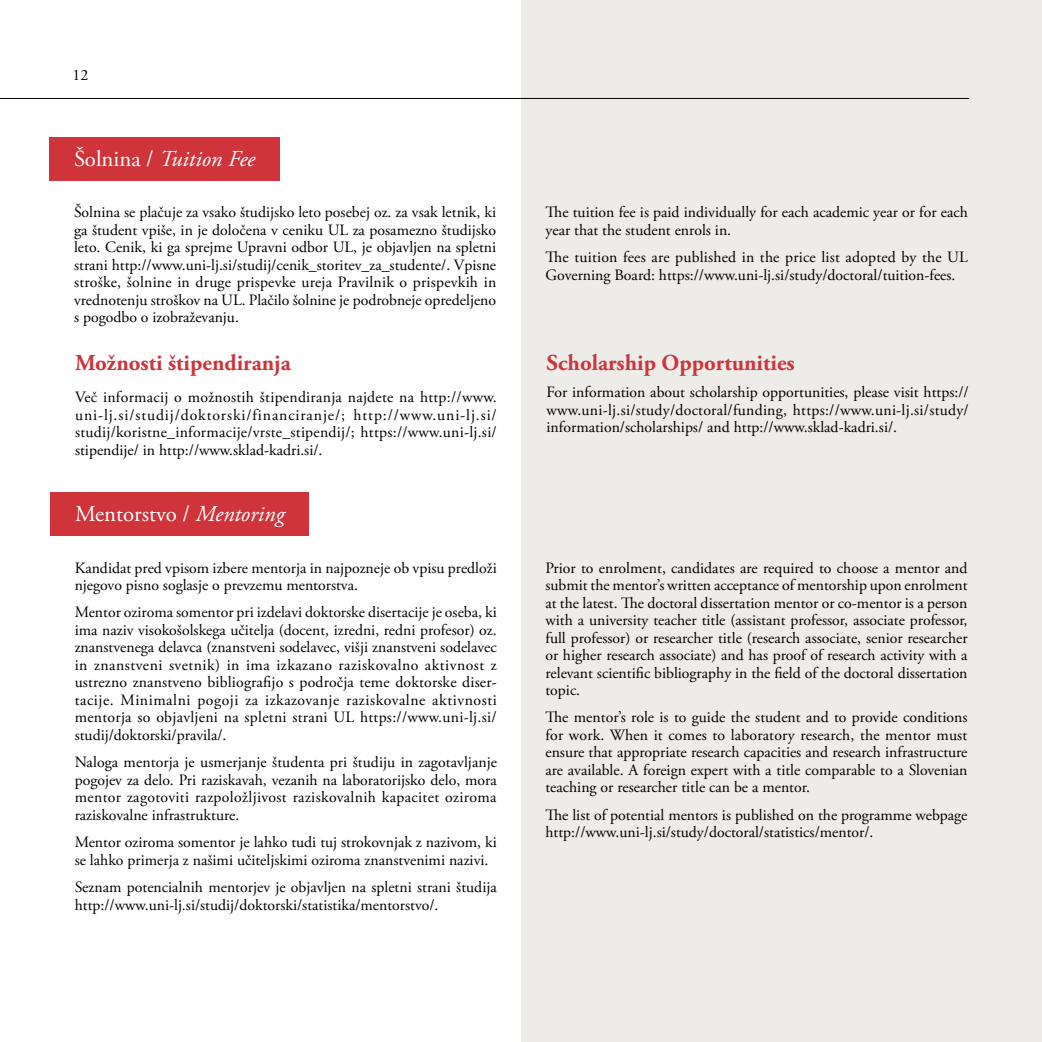
<style>
.page{position:relative;width:1042px;height:1042px;background:#fff}
.page>*{position:absolute;margin:0;border:0;box-sizing:border-box;transform-origin:0 0}
.t1{font:700 22.75px "Adobe Garamond Pro";color:#ce343a}
.t2{font:22.75px "Adobe Garamond Pro";color:#fff}
.t3{font:italic 22.75px "Adobe Garamond Pro";color:#fff}
.t4{font:15.75px/17.5px "Adobe Garamond Pro";color:#000;text-align:justify}
.s1{font-style:normal}
.s2{font-style:italic}
</style>
<div class="page">
<div style="left:521px;top:0;width:521px;height:1042px;background:#edece8"></div>
<hr style="left:0;top:98px;width:969px;height:1px;background:#000">
<div style="left:49px;top:137px;width:231px;height:43px;background:#ce343a"></div>
<div style="left:50px;top:492px;width:259px;height:44px;background:#ce343a"></div>
<p class="t4" style="left:72px;top:67px;width:17px">12</p>
<h1 class="t3" style="left:74px;top:145px;width:182px"><span class="s1">Šolnina /</span> Tuition Fee</h1>
<p class="t4" style="left:74px;top:204px;width:424px">Šolnina se plačuje za vsako študijsko leto posebej oz. za vsak letnik, ki ga študent vpiše, in je določena v ceniku UL za posamezno študijsko leto. Cenik, ki ga sprejme Upravni odbor UL, je objavljen na spletni strani http://www.uni-lj.si/studij/cenik_storitev_za_studente/. Vpisne stroške, šolnine in druge prispevke ureja Pravilnik o prispevkih in vrednotenju stroškov na UL. Plačilo šolnine je podrobneje opredeljeno s pogodbo o izobraževanju.</p>
<p class="t4" style="left:546px;top:204px;width:424px">The tuition fee is paid individually for each academic year or for each year that the student enrols in.</p>
<p class="t4" style="left:546px;top:249px;width:424px">The tuition fees are published in the price list adopted by the UL<br>Governing Board: https://www.uni-lj.si/study/doctoral/tuition-fees.</p>
<h1 class="t1" style="left:75px;top:349px;width:217px">Možnosti štipendiranja</h1>
<p class="t4" style="left:75px;top:389px;width:423px">Več informacij o možnostih štipendiranja najdete na http://www. uni-lj.si/studij/doktorski/financiranje/; http://www.uni-lj.si/ studij/koristne_informacije/vrste_stipendij/; https://www.uni-lj.si/ stipendije/ in http://www.sklad-kadri.si/.</p>
<h1 class="t2" style="left:75px;top:500px;width:211px">Mentorstvo / <span class="s2">Mentoring</span></h1>
<p class="t4" style="left:75px;top:559px;width:423px">Kandidat pred vpisom izbere mentorja in najpozneje ob vpisu predloži njegovo pisno soglasje o prevzemu mentorstva.</p>
<p class="t4" style="left:75px;top:604px;width:424px">Mentor oziroma somentor pri izdelavi doktorske disertacije je oseba, ki ima naziv visokošolskega učitelja (docent, izredni, redni profesor) oz. znanstvenega delavca (znanstveni sodelavec, višji znanstveni sodelavec in znanstveni svetnik) in ima izkazano raziskovalno aktivnost z ustrezno znanstveno bibliografijo s področja teme doktorske diser&shy;tacije. Minimalni pogoji za izkazovanje raziskovalne aktivnosti mentorja so objavljeni na spletni strani UL https://www.uni-lj.si/ studij/doktorski/pravila/.</p>
<p class="t4" style="left:75px;top:754px;width:424px">Naloga mentorja je usmerjanje študenta pri študiju in zagotavljanje pogojev za delo. Pri raziskavah, vezanih na laboratorijsko delo, mora mentor zagotoviti razpoložljivost raziskovalnih kapacitet oziroma raziskovalne infrastrukture.</p>
<p class="t4" style="left:75px;top:834px;width:424px">Mentor oziroma somentor je lahko tudi tuj strokovnjak z nazivom, ki se lahko primerja z našimi učiteljskimi oziroma znanstvenimi nazivi.</p>
<p class="t4" style="left:75px;top:879px;width:423px">Seznam potencialnih mentorjev je objavljen na spletni strani študija http://www.uni-lj.si/studij/doktorski/statistika/mentorstvo/.</p>
<h1 class="t1" style="left:546px;top:349px;width:250px">Scholarship Opportunities</h1>
<p class="t4" style="left:546px;top:384px;width:424px">For information about scholarship opportunities, please visit https:// www.uni-lj.si/study/doctoral/funding, https://www.uni-lj.si/study/ information/scholarships/ and http://www.sklad-kadri.si/.</p>
<p class="t4" style="left:545px;top:559px;width:424px">Prior to enrolment, candidates are required to choose a mentor and submit the mentor’s written acceptance of mentorship upon enrolment at the latest. The doctoral dissertation mentor or co-mentor is a person with a university teacher title (assistant professor, associate professor, full professor) or researcher title (research associate, senior researcher or higher research associate) and has proof of research activity with a relevant scientific bibliography in the field of the doctoral dissertation topic.</p>
<p class="t4" style="left:545px;top:709px;width:423px">The mentor’s role is to guide the student and to provide conditions for work. When it comes to laboratory research, the mentor must ensure that appropriate research capacities and research infrastructure are available. A foreign expert with a title comparable to a Slovenian teaching or researcher title can be a mentor.</p>
<p class="t4" style="left:545px;top:807px;width:423px">The list of potential mentors is published on the programme webpage http://www.uni-lj.si/study/doctoral/statistics/mentor/.</p>
</div>
